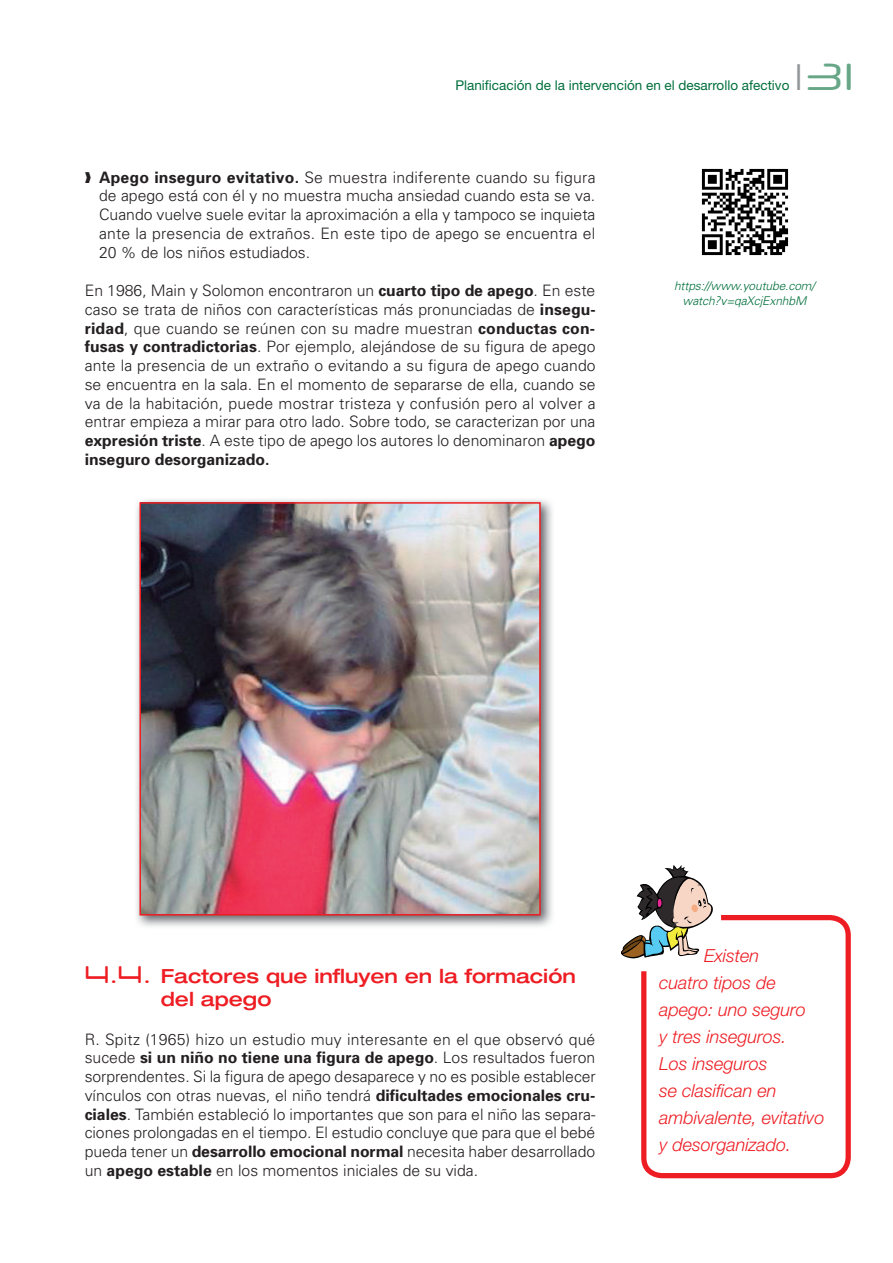
<style>
.page{position:relative;width:893px;height:1263px;background:#fff}
.page>*{position:absolute;margin:0;border:0;box-sizing:border-box;transform-origin:0 0}
.t1{font:37.5px "Neuropol X Free";color:#67a788}
.t2{font:500 expanded 19.5px/23.4px "Helvetica Neue";color:#ee1d23}
.t3{font:italic 300 18px/27px "Helvetica Neue";color:#ee1d23}
.t4{font:300 15.75px/18.8px "Univers";color:#231f20;text-align:justify}
.t5{font:13.5px "Helvetica Neue";color:#006f3c}
.t6{font:italic 300 12px/15px "Univers";letter-spacing:-.01em;color:#006f3c;text-align:center}
.s1{color:#939598}
.s2{font-weight:700}
.s3{font-family:"Neuropol X Free";font-weight:400;font-stretch:normal;font-size:24px}
</style>
<div class="page">
<img style="left:701px;top:168px;width:88px;height:88px">
<svg style="left:641px;top:915px;width:210px;height:264px"></svg>
<svg style="left:621px;top:865px;width:93px;height:93px"></svg>
<img style="left:136px;top:499px;width:416px;height:428px">
<img style="left:142px;top:505px;width:395px;height:407px">
<div style="left:139px;top:502px;width:401px;height:413px;border:2px solid #ee1d23"></div>
<p class="t5" style="left:455px;top:77px;width:335px">Planificación de la intervención en el desarrollo afectivo</p>
<p class="t1" style="left:795px;top:52px;width:60px"><span class="s1">❘</span>31</p>
<p class="t4" style="left:99px;top:167px;width:498px;text-indent:-14px">❱ <span class="s2">Apego inseguro evitativo.</span> Se muestra indiferente cuando su figura de apego está con él y no muestra mucha ansiedad cuando esta se va.<br>Cuando vuelve suele evitar la aproximación a ella y tampoco se inquieta ante la presencia de extraños. En este tipo de apego se encuentra el 20 % de los niños estudiados.</p>
<p class="t4" style="left:85px;top:280px;width:512px">En 1986, Main y Solomon encontraron un <span class="s2">cuarto tipo de apego</span>. En este caso se trata de niños con características más pronunciadas de <span class="s2">insegu&shy;ridad</span>, que cuando se reúnen con su madre muestran <span class="s2">conductas con&shy;fusas y contradictorias</span>. Por ejemplo, alejándose de su figura de apego ante la presencia de un extraño o evitando a su figura de apego cuando se encuentra en la sala. En el momento de separarse de ella, cuando se va de la habitación, puede mostrar tristeza y confusión pero al volver a entrar empieza a mirar para otro lado. Sobre todo, se caracterizan por una <span class="s2">expresión triste</span>. A este tipo de apego los autores lo denominaron <span class="s2">apego inseguro desorganizado.</span></p>
<p class="t6" style="left:673px;top:277px;width:142px">https://www.youtube.com/ watch?v=qaXcjExnhbM</p>
<p class="t2" style="left:161px;top:963px;width:416px;text-indent:-76px"><span class="s3">4.4.</span> Factores que influyen en la formación del apego</p>
<p class="t4" style="left:85px;top:1028px;width:512px">R. Spitz (1965) hizo un estudio muy interesante en el que observó qué sucede <span class="s2">si un niño no tiene una figura de apego</span>. Los resultados fueron sorprendentes. Si la figura de apego desaparece y no es posible establecer vínculos con otras nuevas, el niño tendrá <span class="s2">dificultades emocionales cru&shy;ciales</span>. También estableció lo importantes que son para el niño las separa&shy;ciones prolongadas en el tiempo. El estudio concluye que para que el bebé pueda tener un <span class="s2">desarrollo emocional normal</span> necesita haber desarrollado un <span class="s2">apego estable</span> en los momentos iniciales de su vida.</p>
<p class="t3" style="left:658px;top:941px;width:167px;text-indent:45px">Existen<br>cuatro tipos de apego: uno seguro<br>y tres inseguros.<br>Los inseguros<br>se clasifican en ambivalente, evitativo y desorganizado.</p>
</div>
